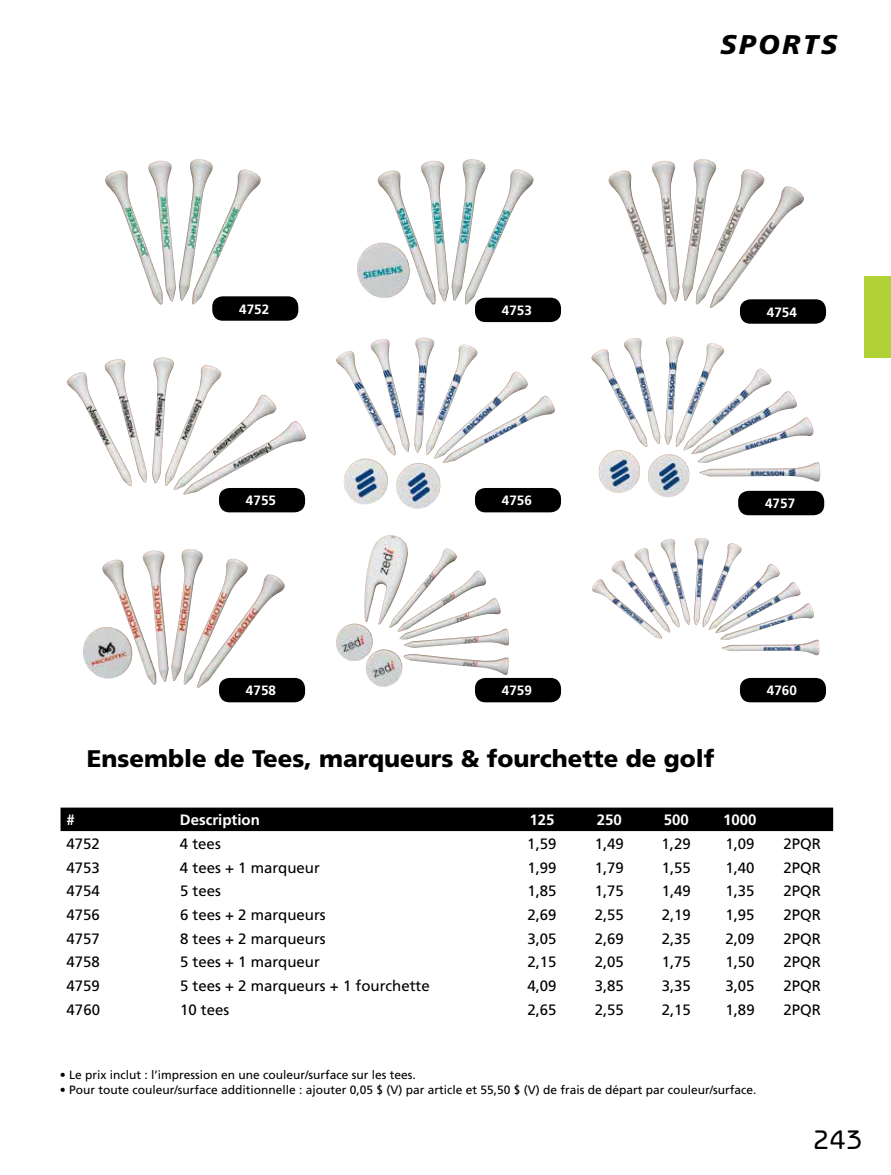
<style>
.page{position:relative;width:891px;height:1175px;background:#fff}
.page>*{position:absolute;margin:0;border:0;box-sizing:border-box;transform-origin:0 0}
.t1{font:italic 900 27px "Frutiger";letter-spacing:.1em;color:#000}
.t2{font:500 27px "Benguiat Gothic";color:#000}
.t3{font:900 24px "Frutiger";color:#000}
.t4{font:15px "Frutiger";color:#000}
.t5{font:700 15px "Frutiger";color:#fff}
.t6{font:700 13.5px "Frutiger";color:#fff}
.t7{font:12px "Frutiger";color:#000}
</style>
<div class="page">
<div style="left:864px;top:276px;width:27px;height:81px;background:#b0d236"></div>
<img style="left:105px;top:159px;width:156px;height:146px">
<img style="left:67px;top:357px;width:195px;height:130px">
<img style="left:102px;top:549px;width:146px;height:136px">
<img style="left:378px;top:159px;width:156px;height:146px">
<svg style="left:343px;top:371px;width:219px;height:142px"></svg>
<img style="left:336px;top:337px;width:179px;height:119px">
<img style="left:608px;top:159px;width:156px;height:146px">
<svg style="left:598px;top:368px;width:227px;height:148px"></svg>
<img style="left:591px;top:336px;width:168px;height:111px">
<img style="left:364px;top:535px;width:130px;height:100px">
<img style="left:612px;top:538px;width:130px;height:90px">
<div style="left:61px;top:807px;width:772px;height:24px;background:#000"></div>
<svg style="left:61px;top:831px;width:772px;height:1px"></svg>
<div style="left:212px;top:296px;width:86px;height:25px;background:#000;border-radius:10px"></div>
<div style="left:219px;top:488px;width:86px;height:24px;background:#000;border-radius:10px"></div>
<div style="left:219px;top:678px;width:86px;height:24px;background:#000;border-radius:10px"></div>
<div style="left:475px;top:298px;width:86px;height:24px;background:#000;border-radius:10px"></div>
<div style="left:475px;top:488px;width:86px;height:24px;background:#000;border-radius:10px"></div>
<div style="left:475px;top:678px;width:86px;height:24px;background:#000;border-radius:10px"></div>
<div style="left:740px;top:299px;width:86px;height:25px;background:#000;border-radius:10px"></div>
<div style="left:738px;top:491px;width:86px;height:24px;background:#000;border-radius:10px"></div>
<div style="left:740px;top:678px;width:86px;height:24px;background:#000;border-radius:10px"></div>
<h1 class="t1" style="left:720px;top:28px;width:119px">SPORTS</h1>
<p class="t6" style="left:239px;top:301px;width:32px">4752</p>
<p class="t6" style="left:502px;top:302px;width:32px">4753</p>
<p class="t6" style="left:767px;top:304px;width:32px">4754</p>
<p class="t6" style="left:246px;top:492px;width:32px">4755</p>
<p class="t6" style="left:502px;top:492px;width:32px">4756</p>
<p class="t6" style="left:765px;top:495px;width:32px">4757</p>
<p class="t6" style="left:246px;top:682px;width:32px">4758</p>
<p class="t6" style="left:502px;top:682px;width:32px">4759</p>
<p class="t6" style="left:767px;top:682px;width:32px">4760</p>
<h2 class="t3" style="left:87px;top:744px;width:629px">Ensemble de Tees, marqueurs &amp; fourchette de golf</h2>
<p class="t5" style="left:67px;top:811px;width:10px">#</p>
<p class="t5" style="left:180px;top:811px;width:81px">Description</p>
<p class="t5" style="left:529px;top:811px;width:27px">125</p>
<p class="t5" style="left:597px;top:811px;width:27px">250</p>
<p class="t5" style="left:664px;top:811px;width:27px">500</p>
<p class="t5" style="left:723px;top:811px;width:35px">1000</p>
<p class="t4" style="left:67px;top:835px;width:35px">4752</p>
<p class="t4" style="left:180px;top:835px;width:42px">4 tees</p>
<p class="t4" style="left:527px;top:835px;width:31px">1,59</p>
<p class="t4" style="left:595px;top:835px;width:31px">1,49</p>
<p class="t4" style="left:662px;top:835px;width:31px">1,29</p>
<p class="t4" style="left:725px;top:835px;width:31px">1,09</p>
<p class="t4" style="left:783px;top:835px;width:39px">2PQR</p>
<p class="t4" style="left:67px;top:858px;width:35px">4753</p>
<p class="t4" style="left:180px;top:858px;width:141px">4 tees + 1 marqueur</p>
<p class="t4" style="left:527px;top:858px;width:31px">1,99</p>
<p class="t4" style="left:595px;top:858px;width:31px">1,79</p>
<p class="t4" style="left:662px;top:858px;width:31px">1,55</p>
<p class="t4" style="left:725px;top:858px;width:31px">1,40</p>
<p class="t4" style="left:784px;top:858px;width:39px">2PQR</p>
<p class="t4" style="left:67px;top:882px;width:35px">4754</p>
<p class="t4" style="left:180px;top:882px;width:42px">5 tees</p>
<p class="t4" style="left:527px;top:882px;width:31px">1,85</p>
<p class="t4" style="left:595px;top:882px;width:31px">1,75</p>
<p class="t4" style="left:662px;top:882px;width:31px">1,49</p>
<p class="t4" style="left:725px;top:882px;width:31px">1,35</p>
<p class="t4" style="left:784px;top:882px;width:39px">2PQR</p>
<p class="t4" style="left:67px;top:906px;width:35px">4756</p>
<p class="t4" style="left:180px;top:906px;width:147px">6 tees + 2 marqueurs</p>
<p class="t4" style="left:527px;top:906px;width:31px">2,69</p>
<p class="t4" style="left:595px;top:906px;width:31px">2,55</p>
<p class="t4" style="left:662px;top:906px;width:31px">2,19</p>
<p class="t4" style="left:725px;top:906px;width:31px">1,95</p>
<p class="t4" style="left:784px;top:906px;width:39px">2PQR</p>
<p class="t4" style="left:67px;top:929px;width:35px">4757</p>
<p class="t4" style="left:180px;top:929px;width:147px">8 tees + 2 marqueurs</p>
<p class="t4" style="left:527px;top:929px;width:31px">3,05</p>
<p class="t4" style="left:595px;top:929px;width:31px">2,69</p>
<p class="t4" style="left:662px;top:929px;width:31px">2,35</p>
<p class="t4" style="left:725px;top:929px;width:31px">2,09</p>
<p class="t4" style="left:784px;top:929px;width:39px">2PQR</p>
<p class="t4" style="left:67px;top:953px;width:35px">4758</p>
<p class="t4" style="left:180px;top:953px;width:141px">5 tees + 1 marqueur</p>
<p class="t4" style="left:527px;top:953px;width:31px">2,15</p>
<p class="t4" style="left:595px;top:953px;width:31px">2,05</p>
<p class="t4" style="left:662px;top:953px;width:31px">1,75</p>
<p class="t4" style="left:725px;top:953px;width:31px">1,50</p>
<p class="t4" style="left:784px;top:953px;width:39px">2PQR</p>
<p class="t4" style="left:67px;top:977px;width:35px">4759</p>
<p class="t4" style="left:180px;top:977px;width:251px">5 tees + 2 marqueurs + 1 fourchette</p>
<p class="t4" style="left:527px;top:977px;width:31px">4,09</p>
<p class="t4" style="left:595px;top:977px;width:31px">3,85</p>
<p class="t4" style="left:662px;top:977px;width:31px">3,35</p>
<p class="t4" style="left:725px;top:977px;width:31px">3,05</p>
<p class="t4" style="left:784px;top:977px;width:39px">2PQR</p>
<p class="t4" style="left:67px;top:1000px;width:35px">4760</p>
<p class="t4" style="left:180px;top:1000px;width:51px">10 tees</p>
<p class="t4" style="left:527px;top:1000px;width:31px">2,65</p>
<p class="t4" style="left:595px;top:1000px;width:31px">2,55</p>
<p class="t4" style="left:662px;top:1000px;width:31px">2,15</p>
<p class="t4" style="left:725px;top:1000px;width:31px">1,89</p>
<p class="t4" style="left:784px;top:1000px;width:39px">2PQR</p>
<p class="t7" style="left:60px;top:1068px;width:358px">• Le prix inclut : l’impression en une couleur/surface sur les tees.</p>
<p class="t7" style="left:60px;top:1082px;width:698px">• Pour toute couleur/surface additionnelle : ajouter 0,05 $ (V) par article et 55,50 $ (V) de frais de départ par couleur/surface.</p>
<h1 class="t2" style="left:813px;top:1124px;width:51px">243</h1>
</div>
